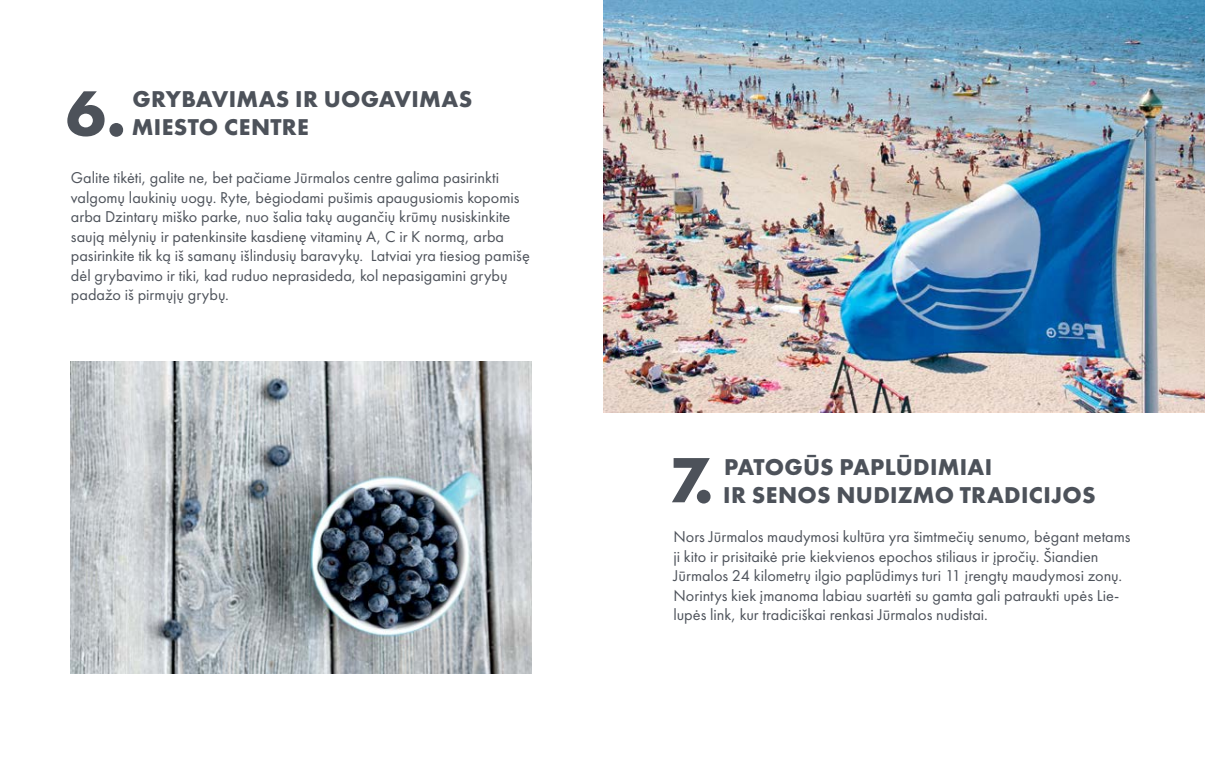
<style>
.page{position:relative;width:1205px;height:780px;background:#fff}
.page>*{position:absolute;margin:0;border:0;box-sizing:border-box;transform-origin:0 0}
.t1{font:66.25px "Futura PT Bold";color:#4d525a}
.t2{font:23.75px/28.5px "Futura PT Bold";letter-spacing:.01em;color:#4d525a}
.t3{font:16.25px/19.5px "Futura PT Book";color:#4d525a}
</style>
<div class="page">
<img style="left:603px;top:0;width:602px;height:412px">
<img style="left:71px;top:361px;width:460px;height:312px">
<h2 class="t2" style="left:132px;top:84px;width:342px">GRYBAVIMAS IR UOGAVIMAS<br>MIESTO CENTRE</h2>
<p class="t3" style="left:71px;top:168px;width:460px">Galite tikėti, galite ne, bet pačiame Jūrmalos centre galima pasirinkti valgomų laukinių uogų. Ryte, bėgiodami pušimis apaugusiomis kopomis arba Dzintarų miško parke, nuo šalia takų augančių krūmų nusiskinkite saują mėlynių ir patenkinsite kasdienę vitaminų A, C ir K normą, arba pasirinkite tik ką iš samanų išlindusių baravykų. Latviai yra tiesiog pamišę dėl grybavimo ir tiki, kad ruduo neprasideda, kol nepasigamini grybų padažo iš pirmųjų grybų.</p>
<h1 class="t1" style="left:66px;top:71px;width:62px">6.</h1>
<h2 class="t2" style="left:723px;top:452px;width:374px">PATOGŪS PAPLŪDIMIAI<br>IR SENOS NUDIZMO TRADICIJOS</h2>
<p class="t3" style="left:673px;top:527px;width:459px">Nors Jūrmalos maudymosi kultūra yra šimtmečių senumo, bėgant metams ji kito ir prisitaikė prie kiekvienos epochos stiliaus ir įpročių. Šiandien Jūrmalos 24 kilometrų ilgio paplūdimys turi 11 įrengtų maudymosi zonų.<br>Norintys kiek įmanoma labiau suartėti su gamta gali patraukti upės Lie&shy;lupės link, kur tradiciškai renkasi Jūrmalos nudistai.</p>
<h1 class="t1" style="left:668px;top:437px;width:47px">7.</h1>
</div>
